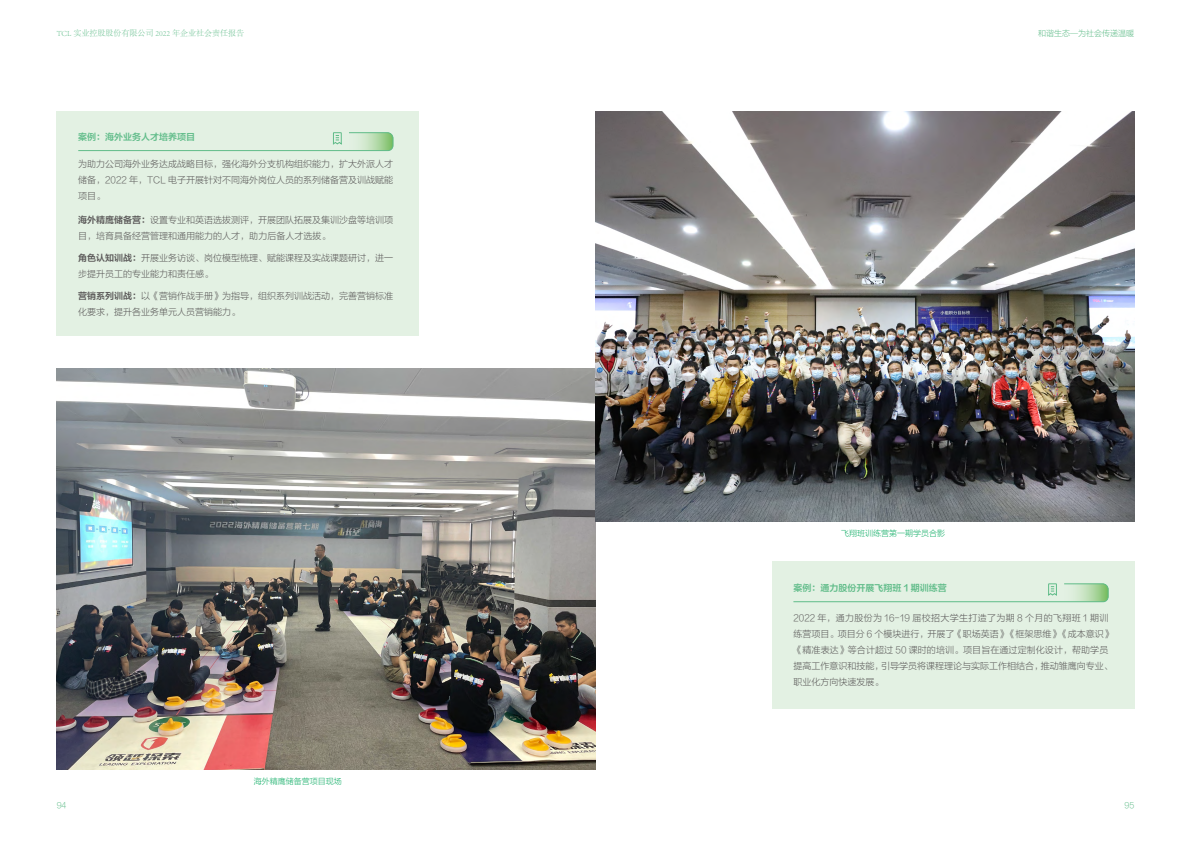
<style>
.page{position:relative;width:1191px;height:842px;background:#fff}
.page>*{position:absolute;margin:0;border:0;box-sizing:border-box;transform-origin:0 0}
.t1{font:9px/16px "FZLTXHJW GB1 0";color:#595757}
.t2{font:9px "FZLTZCHJW GB1 0";color:#60bc89}
.t3{font:300 8px "Adobe Song Std";color:#60bc89}
.t4{font:8px "FZLTXHJW GB1 0";color:#13ae67}
.t5{font:8px "FZLTXHJW GB1 0";color:#60bc89}
.s1{font-family:"FZLTZCHJW GB1 0"}
</style>
<div class="page">
<img style="left:57px;top:369px;width:538px;height:401px">
<div style="left:57px;top:111px;width:362px;height:225px;background:#e3f1e3"></div>
<svg style="left:78px;top:132px;width:315px;height:19px"></svg>
<img style="left:595px;top:111px;width:539px;height:410px">
<div style="left:772px;top:561px;width:362px;height:148px;background:#e3f1e3"></div>
<svg style="left:793px;top:583px;width:315px;height:19px"></svg>
<p class="t3" style="left:57px;top:29px;width:189px">TCL 实业控股股份有限公司 2022 年企业社会责任报告</p>
<p class="t2" style="left:78px;top:132px;width:119px">案例：海外业务人才培养项目</p>
<p class="t1" style="left:78px;top:156px;width:316px;text-align:justify">为助力公司海外业务达成战略目标，强化海外分支机构组织能力，扩大外派人才储备，2022 年，TCL 电子开展针对不同海外岗位人员的系列储备营及训战赋能项目。</p>
<p class="t1" style="left:78px;top:213px;width:316px"><span class="s1">海外精鹰储备营：</span>设置专业和英语选拔测评，开展团队拓展及集训沙盘等培训项目，培育具备经营管理和通用能力的人才，助力后备人才选拔。</p>
<p class="t1" style="left:78px;top:250px;width:316px"><span class="s1">角色认知训战：</span>开展业务访谈、岗位模型梳理、赋能课程及实战课题研讨，进一步提升员工的专业能力和责任感。</p>
<p class="t1" style="left:78px;top:288px;width:316px"><span class="s1">营销系列训战：</span>以《营销作战手册》为指导，组织系列训战活动，完善营销标准化要求，提升各业务单元人员营销能力。</p>
<p class="t5" style="left:57px;top:801px;width:11px">94</p>
<p class="t4" style="left:254px;top:777px;width:90px">海外精鹰储备营项目现场</p>
<p class="t5" style="left:1038px;top:29px;width:97px">和谐生态—为社会传递温暖</p>
<p class="t4" style="left:841px;top:528px;width:105px">飞翔班训练营第一期学员合影</p>
<p class="t2" style="left:793px;top:583px;width:155px">案例：通力股份开展飞翔班 1 期训练营</p>
<p class="t1" style="left:793px;top:610px;width:321px">2022 年，通力股份为 16-19 届校招大学生打造了为期 8 个月的飞翔班 1 期训练营项目。项目分 6 个模块进行，开展了《职场英语》《框架思维》《成本意识》《精准表达》等合计超过 50 课时的培训。项目旨在通过定制化设计，帮助学员提高工作意识和技能，引导学员将课程理论与实际工作相结合，推动雏鹰向专业、职业化方向快速发展。</p>
<p class="t5" style="left:1124px;top:801px;width:11px">95</p>
</div>
